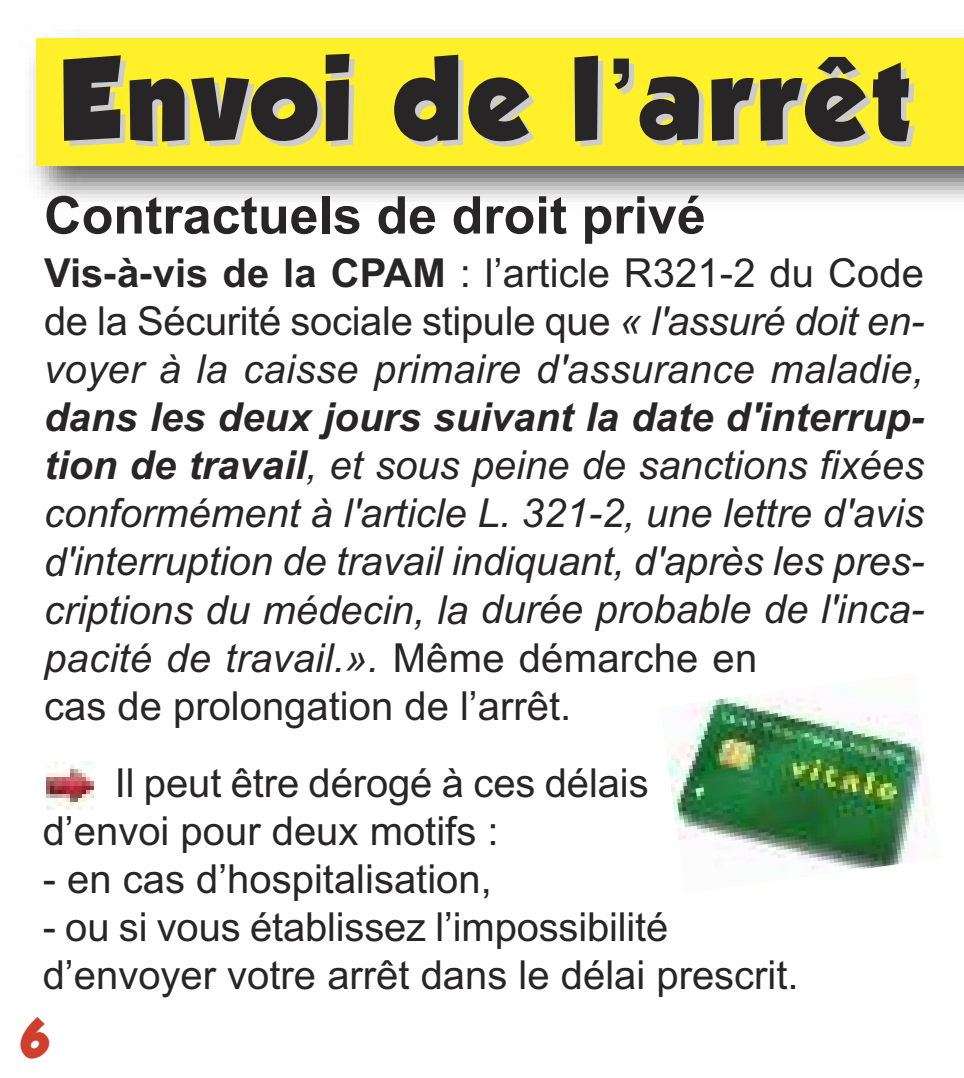
<style>
.page{position:relative;width:964px;height:1078px;background:#fff}
.page>*{position:absolute;margin:0;border:0;box-sizing:border-box;transform-origin:0 0}
.t1{font:104px "GROBOLD";letter-spacing:.05em;color:#272526}
.t2{font:700 52px "Arial";color:#272526}
.t3{font:48px "GROBOLD";color:#ce3f2d}
.t4{font:italic 40px/48px "Arial";color:#272526;text-align:justify}
.t5{font:40px/48px "Arial";color:#272526}
.s1{font-family:"Hira Kaku Pro W6"}
.s2{font-weight:700;font-style:normal}
.s3{font-style:normal}
.s4{font-weight:700}
</style>
<div class="page">
<img style="left:29px;top:37px;width:935px;height:165px">
<div style="left:36px;top:39px;width:928px;height:127px;background:#fff029"></div>
<img style="left:46px;top:761px;width:48px;height:48px">
<img style="left:666px;top:688px;width:265px;height:182px">
<h1 class="t1" style="left:60px;top:37px;width:852px">Envoi de l<span class="s1">’</span>arrêt</h1>
<h2 class="t2" style="left:44px;top:185px;width:663px">Contractuels de droit privé</h2>
<p class="t4" style="left:44px;top:249px;width:881px"><span class="s2">Vis-à-vis de la CPAM</span> <span class="s3">: l’article R321-2 du Code de la Sécurité sociale stipule que</span> « l'assuré doit en&shy;voyer à la caisse primaire d'assurance maladie,</p>
<p class="t4" style="left:44px;top:393px;width:881px;text-align:left"><span class="s4">dans les deux jours suivant la date d'interrup&shy;tion de travail</span>, et sous peine de sanctions fixées conformément à l'article L. 321-2, une lettre d'avis d'interruption de travail indiquant, d'après les pres&shy;criptions du médecin, la durée probable de l'inca&shy;pacité de travail.». <span class="s3">Même démarche en<br>cas de prolongation de l’arrêt.</span></p>
<p class="t5" style="left:43px;top:758px;width:607px;text-indent:72px">Il peut être dérogé à ces délais d’envoi pour deux motifs :</p>
<p class="t5" style="left:43px;top:854px;width:451px">- en cas d’hospitalisation,</p>
<p class="t5" style="left:43px;top:902px;width:757px">- ou si vous établissez l’impossibilité d’envoyer votre arrêt dans le délai prescrit.</p>
<p class="t3" style="left:21px;top:1009px;width:28px">6</p>
</div>
